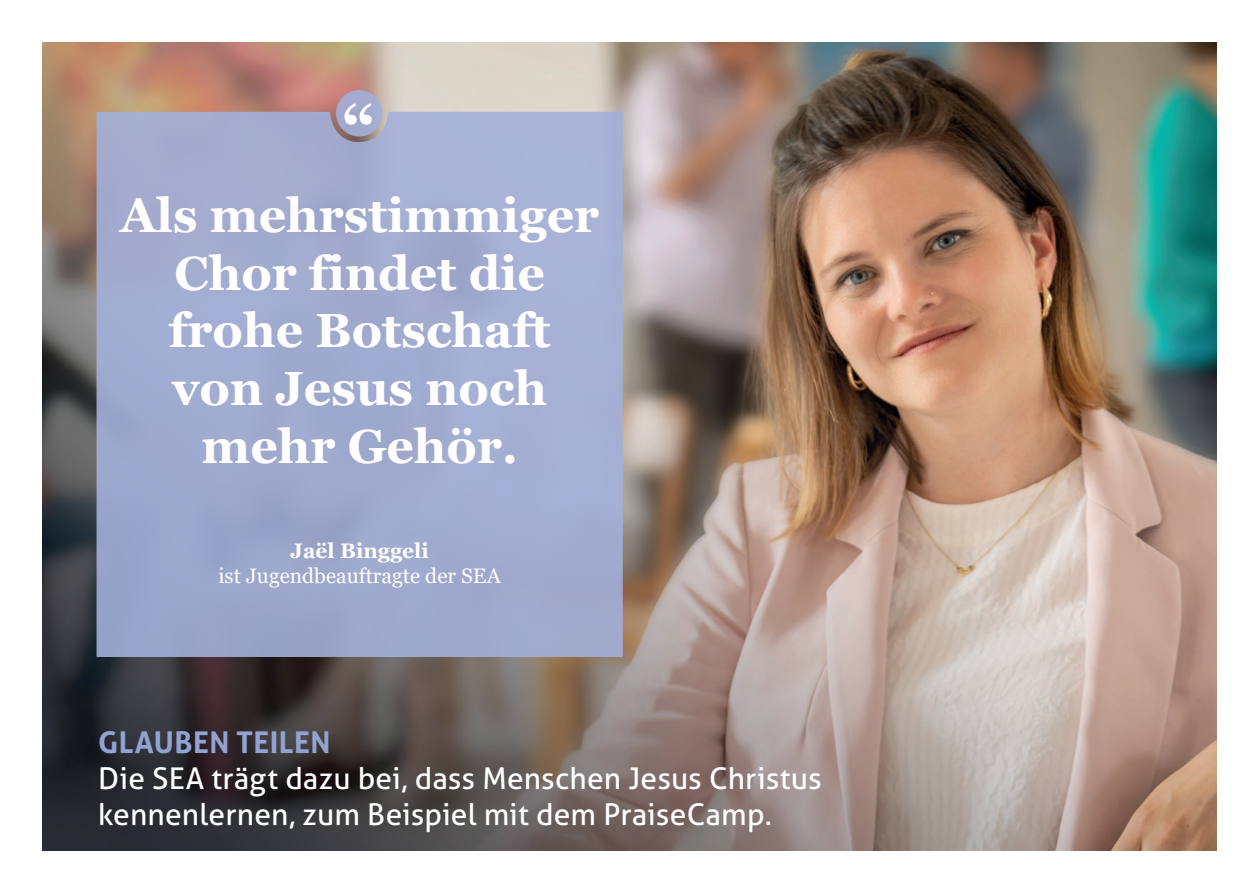
<style>
.page{position:relative;width:1259px;height:893px;background:#fff}
.page>*{position:absolute;margin:0;border:0;box-sizing:border-box;transform-origin:0 0}
.t1{font:700 62.4px "Georgia";color:#fff}
.t2{font:700 48px/57.6px "Georgia";color:#fff;text-align:center}
.t3{font:30px/36px "Aller";letter-spacing:.005em;color:#fff}
.t4{font:700 30px "Aller";letter-spacing:.015em;color:#92a3d2}
.t5{font:21px "Georgia";color:#fff}
.t6{font:700 21px "Georgia";color:#fff}
</style>
<div class="page">
<img style="left:43px;top:43px;width:1173px;height:807px">
<svg style="left:97px;top:112px;width:526px;height:545px;background:#a0abcf"></svg>
<div style="left:336px;top:90px;width:46px;height:47px;background:#a4aace;border-radius:50%"></div>
<h1 class="t1" style="left:342px;top:88px;width:34px">“</h1>
<h2 class="t2" style="left:120px;top:187px;width:480px">Als mehrstimmiger<br>Chor findet die frohe Botschaft von Jesus noch mehr Gehör.</h2>
<p class="t6" style="left:290px;top:537px;width:140px">Jaël Binggeli</p>
<p class="t5" style="left:218px;top:563px;width:284px">ist Jugendbeauftragte der SEA</p>
<p class="t4" style="left:98px;top:724px;width:234px">GLAUBEN TEILEN</p>
<p class="t3" style="left:98px;top:761px;width:725px">Die SEA trägt dazu bei, dass Menschen Jesus Christus kennenlernen, zum Beispiel mit dem PraiseCamp.</p>
</div>
